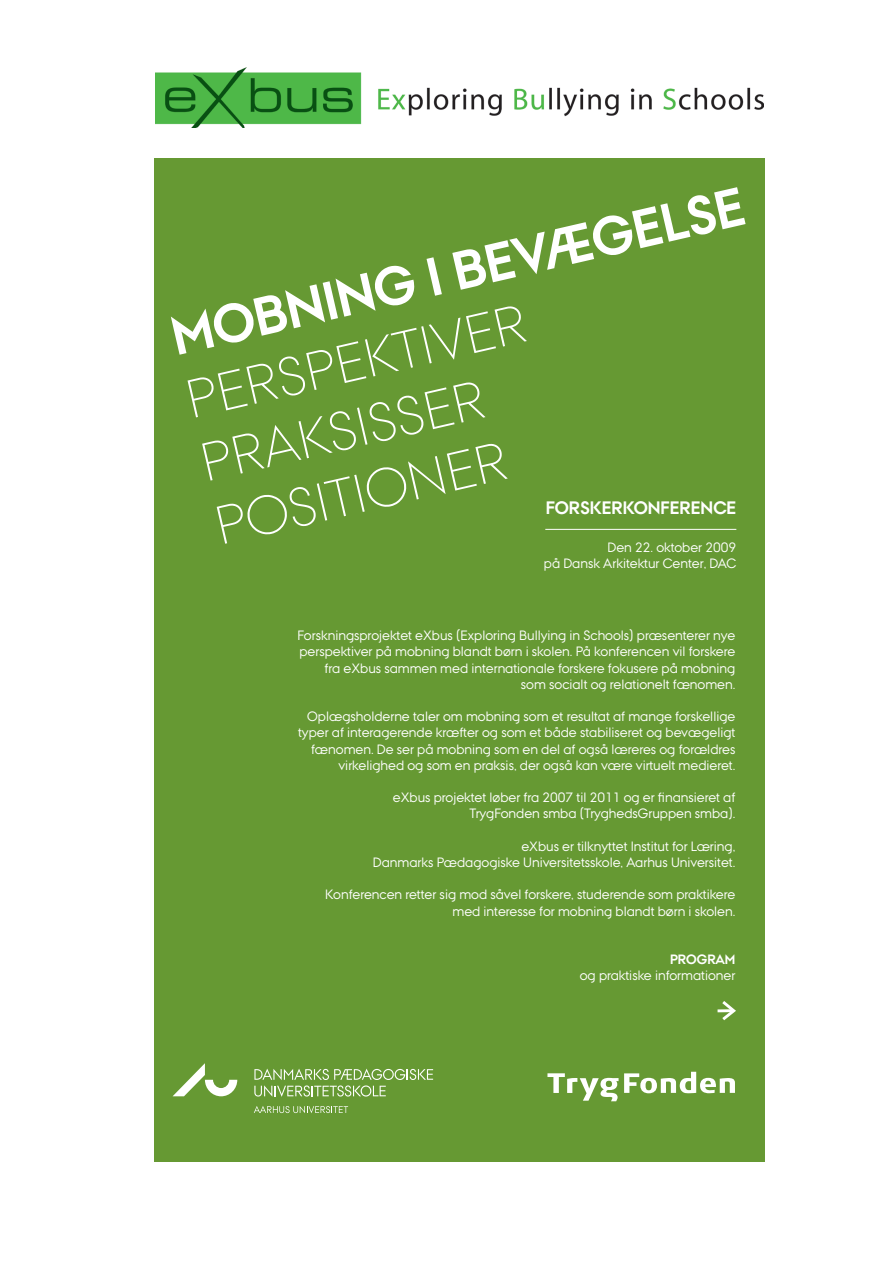
<style>
.page{position:relative;width:893px;height:1263px;background:#fff}
.page>*{position:absolute;margin:0;border:0;box-sizing:border-box;transform-origin:0 0}
.t1{font:300 54px/64.8px "AU Passata";color:#fff}
.t2{font:700 54px "AU Passata";color:#fff}
.t3{font:700 18px "AU Passata";color:#fff}
.t4{font:13.5px/16.2px "AU Passata";color:#fff;text-align:right}
.s1{font-weight:700}
</style>
<div class="page">
<div style="left:154px;top:159px;width:611px;height:1003px;background:#693"></div>
<img style="left:155px;top:67px;width:608px;height:60px">
<svg style="left:173px;top:1063px;width:64px;height:33px"></svg>
<svg style="left:254px;top:1106px;width:94px;height:7px"></svg>
<svg style="left:254px;top:1068px;width:179px;height:29px"></svg>
<svg style="left:719px;top:1001px;width:17px;height:20px"></svg>
<hr style="left:717px;top:1009px;width:16px;height:3px;background:#fff">
<svg style="left:547px;top:1072px;width:188px;height:29px"></svg>
<hr style="left:545px;top:529px;width:191px;height:1px;background:#fff">
<p class="t2" style="left:165px;top:306px;width:588px;rotate:-13deg">MOBNING I BEVÆGELSE</p>
<p class="t1" style="left:180px;top:369px;width:349px;rotate:-13deg">PERSPEKTIVER<br>PRAKSISSER<br>POSITIONER</p>
<p class="t3" style="left:546px;top:497px;width:192px">FORSKERKONFERENCE</p>
<p class="t4" style="left:607px;top:539px;width:130px">Den 22. oktober 2009</p>
<p class="t4" style="left:544px;top:555px;width:194px">på Dansk Arkitektur Center, DAC</p>
<p class="t4" style="left:298px;top:627px;width:439px">Forskningsprojektet eXbus (Exploring Bullying in Schools) præsenterer nye perspektiver på mobning blandt børn i skolen. På konferencen vil forskere fra eXbus sammen med internationale forskere fokusere på mobning som socialt og relationelt fænomen.</p>
<p class="t4" style="left:298px;top:708px;width:439px">Oplægsholderne taler om mobning som et resultat af mange forskellige typer af interagerende kræfter og som et både stabiliseret og bevægeligt fænomen. De ser på mobning som en del af også læreres og forældres virkelighed og som en praksis, der også kan være virtuelt medieret.</p>
<p class="t4" style="left:393px;top:789px;width:344px">eXbus projektet løber fra 2007 til 2011 og er finansieret af<br>TrygFonden smba (TryghedsGruppen smba).</p>
<p class="t4" style="left:373px;top:838px;width:364px">eXbus er tilknyttet Institut for Læring,<br>Danmarks Pædagogiske Universitetsskole, Aarhus Universitet.</p>
<p class="t4" style="left:325px;top:886px;width:412px">Konferencen retter sig mod såvel forskere, studerende som praktikere med interesse for mobning blandt børn i skolen.</p>
<p class="t4" style="left:580px;top:951px;width:157px"><span class="s1">PROGRAM<br></span>og praktiske informationer</p>
</div>
